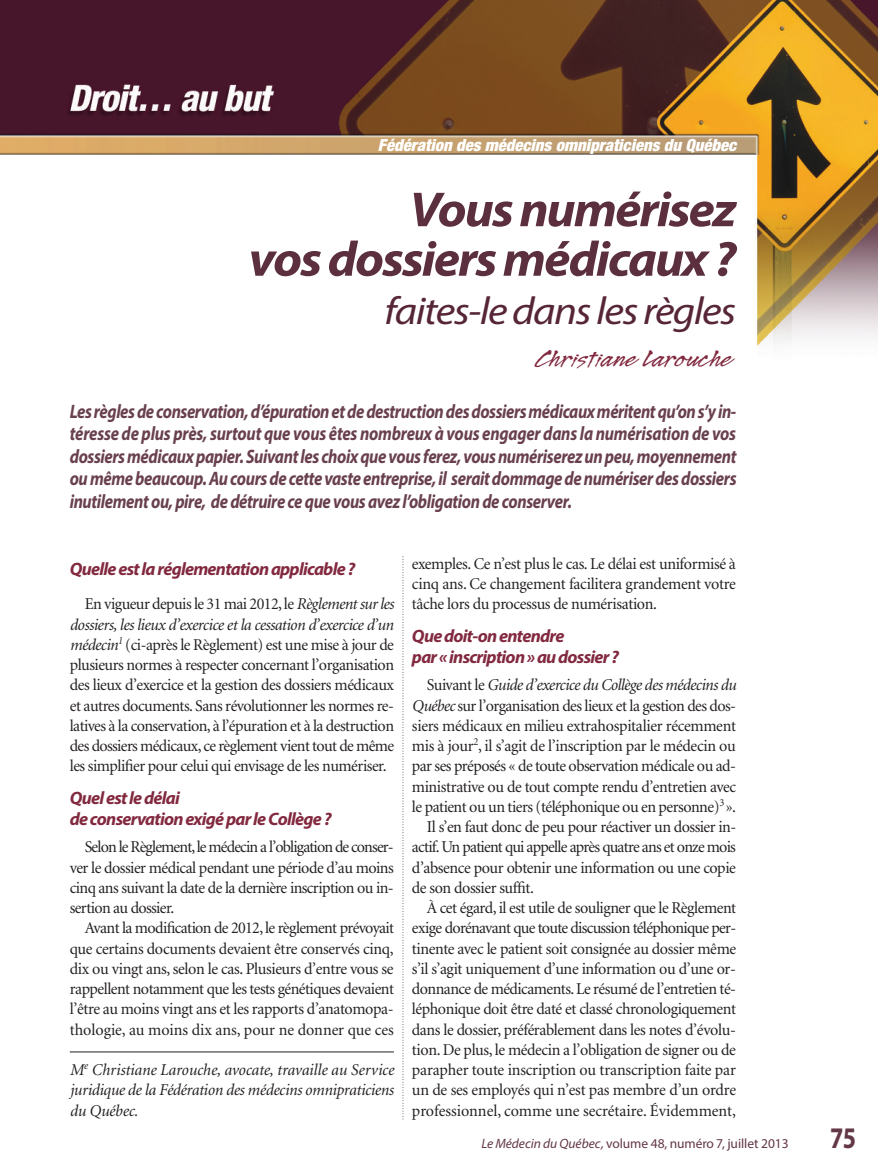
<style>
.page{position:relative;width:878px;height:1175px;background:#fff}
.page>*{position:absolute;margin:0;border:0;box-sizing:border-box;transform-origin:0 0}
.t1{font:italic 700 49.5px/49.5px "Myriad Pro";letter-spacing:-.035em;color:#5c2f3e;text-align:right;scale:1.05 1}
.t2{font:italic 39px "Myriad Pro";letter-spacing:-.035em;color:#562537;scale:1.1 1}
.t3{font:700 30px "Myriad Pro";color:#633745;scale:.8 1}
.t4{font:27px "Legault Std";color:#82293f;scale:1.2 1}
.t5{font:italic 700 19.5px/22.5px "Myriad Pro";letter-spacing:-.025em;color:#69404d;text-align:justify;scale:.85 1}
.t6{font:italic 700 18px/20.2px "Myriad Pro";letter-spacing:-.04em;color:#82293f}
.t7{font:italic 900 condensed 16.65px "Helvetica Neue";color:#fff}
.t8{font:16.5px/20.2px "Minion";letter-spacing:-.03em;color:#231f20;text-align:justify}
.t9{font:italic 16.5px/20.2px "Minion";letter-spacing:-.015em;color:#231f20;text-align:justify}
.t10{font:16.5px "Minion";letter-spacing:-.05em;color:#231f20}
.t11{font:16.5px "Minion";letter-spacing:-.01em;color:#231f20}
.t12{font:16.5px "Minion";color:#231f20}
.t13{font:13.5px "Myriad Pro";letter-spacing:-.005em;color:#633745}
.s1{font-style:italic}
.s2{font-style:normal}
</style>
<div class="page">
<img style="left:0;top:0;width:878px;height:346px">
<svg style="left:402px;top:556px;width:1px;height:564px"></svg>
<hr style="left:70px;top:1051px;width:324px;height:1px;background:#231f20">
<p class="t7" style="left:378px;top:139px;width:360px">Fédération des médecins omnipraticiens du Québec</p>
<h1 class="t1" style="left:249px;top:189px;width:466px">Vous numérisez<br>vos dossiers médicaux ?</h1>
<h2 class="t2" style="left:384px;top:296px;width:321px">faites-le dans les règles</h2>
<h3 class="t4" style="left:536px;top:341px;width:164px">Christiane Larouche</h3>
<p class="t5" style="left:70px;top:401px;width:786px">Les règles de conservation, d’épuration et de destruction des dossiers médicaux méritent qu’on s’y in&shy;téresse de plus près, surtout que vous êtes nombreux à vous engager dans la numérisation de vos dossiers médicaux papier. Suivant les choix que vous ferez, vous numériserez un peu, moyennement ou même beaucoup. Au cours de cette vaste entreprise, il serait dommage de numériser des dossiers inutilement ou, pire, de détruire ce que vous avez l’obligation de conserver.</p>
<p class="t6" style="left:70px;top:561px;width:287px">Quelle est la réglementation applicable ?</p>
<p class="t8" style="left:70px;top:595px;width:326px;text-indent:15px">En vigueur depuis le 31 mai 2012, le <span class="s1">Règlement sur les dossiers, les lieux d’exercice et la cessation d’exercice d’un médecin</span><sup>1</sup> (ci-après le Règlement) est une mise à jour de plusieurs normes à respecter concernant l’organisation des lieux d’exercice et la gestion des dossiers médicaux et autres documents. Sans révolutionner les normes re&shy;latives à la conservation, à l’épuration et à la destruction des dossiers médicaux, ce règlement vient tout de même les simplifier pour celui qui envisage de les numériser.</p>
<p class="t6" style="left:70px;top:789px;width:263px">Quel est le délai<br>de conservation exigé par le Collège ?</p>
<p class="t8" style="left:70px;top:838px;width:325px;text-indent:15px">Selon le Règlement, le médecin a l’obligation de conser&shy;ver le dossier médical pendant une période d’au moins cinq ans suivant la date de la dernière inscription ou in&shy;sertion au dossier.</p>
<p class="t8" style="left:70px;top:919px;width:326px;text-indent:15px">Avant la modification de 2012, le règlement prévoyait que certains documents devaient être conservés cinq, dix ou vingt ans, selon le cas. Plusieurs d’entre vous se rappellent notamment que les tests génétiques devaient l’être au moins vingt ans et les rapports d’anatomopa&shy;thologie, au moins dix ans, pour ne donner que ces</p>
<p class="t9" style="left:70px;top:1061px;width:325px">M<sup>e</sup> Christiane Larouche, avocate, travaille au Service juridique de la Fédération des médecins omnipraticiens du Québec.</p>
<p class="t8" style="left:412px;top:554px;width:325px">exemples. Ce n’est plus le cas. Le délai est uniformisé à cinq ans. Ce changement facilitera grandement votre tâche lors du processus de numérisation.</p>
<p class="t6" style="left:412px;top:627px;width:209px">Que doit-on entendre<br>par « inscription » au dossier ?</p>
<p class="t9" style="left:427px;top:676px;width:310px"><span class="s2">Suivant le</span> Guide d’exercice du Collège des médecins du</p>
<p class="t8" style="left:412px;top:696px;width:325px"><span class="s1">Québec</span> sur l’organisation des lieux et la gestion des dos-</p>
<p class="t8" style="left:412px;top:716px;width:325px">siers médicaux en milieu extrahospitalier récemment</p>
<p class="t8" style="left:412px;top:737px;width:325px">mis à jour<sup>2</sup>, il s’agit de l’inscription par le médecin ou</p>
<p class="t8" style="left:412px;top:757px;width:325px">par ses préposés « de toute observation médicale ou ad-</p>
<p class="t8" style="left:412px;top:777px;width:326px">ministrative ou de tout compte rendu d’entretien avec</p>
<p class="t8" style="left:412px;top:797px;width:325px">le patient ou un tiers (téléphonique ou en personne)<sup>3</sup> ».</p>
<p class="t8" style="left:427px;top:818px;width:311px">Il s’en faut donc de peu pour réactiver un dossier in-</p>
<p class="t10" style="left:412px;top:840px;width:325px">actif. Un patient qui appelle après quatre ans et onze mois</p>
<p class="t8" style="left:412px;top:858px;width:325px">d’absence pour obtenir une information ou une copie</p>
<p class="t8" style="left:412px;top:878px;width:123px">de son dossier suffit.</p>
<p class="t8" style="left:427px;top:899px;width:311px">À cet égard, il est utile de souligner que le Règle ment</p>
<p class="t8" style="left:412px;top:919px;width:326px">exige dorénavant que toute discussion téléphonique per-</p>
<p class="t8" style="left:412px;top:939px;width:326px">tinente avec le patient soit consignée au dossier même</p>
<p class="t8" style="left:412px;top:959px;width:325px">s’il s’agit uniquement d’une information ou d’une or-</p>
<p class="t8" style="left:412px;top:980px;width:325px">donnance de médicaments. Le résumé de l’entretien té-</p>
<p class="t8" style="left:412px;top:1000px;width:325px">léphonique doit être daté et classé chronologiquement</p>
<p class="t8" style="left:412px;top:1020px;width:325px">dans le dossier, préférablement dans les notes d’évolu-</p>
<p class="t8" style="left:412px;top:1040px;width:325px">tion. De plus, le médecin a l’obligation de signer ou de</p>
<p class="t11" style="left:412px;top:1063px;width:325px">parapher toute inscription ou transcription faite par</p>
<p class="t8" style="left:412px;top:1081px;width:325px">un de ses employés qui n’est pas membre d’un ordre</p>
<p class="t12" style="left:412px;top:1103px;width:325px">professionnel, comme une secrétaire. Évidemment,</p>
<p class="t13" style="left:481px;top:1138px;width:309px"><span class="s1">Le Médecin du Québec,</span> volume 48, numéro 7, juillet 2013</p>
<h3 class="t3" style="left:830px;top:1126px;width:34px">75</h3>
</div>
